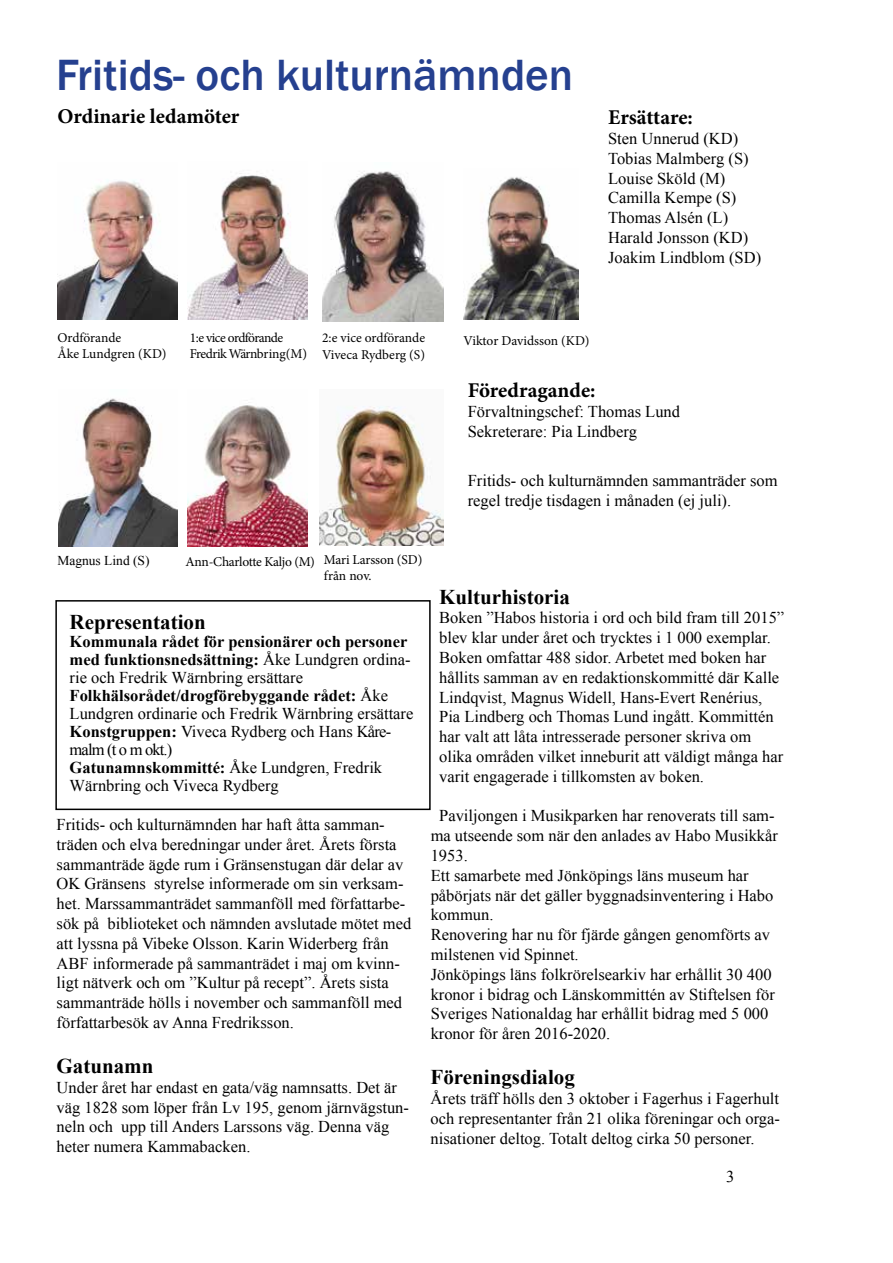
<style>
.page{position:relative;width:893px;height:1263px;background:#fff}
.page>*{position:absolute;margin:0;border:0;box-sizing:border-box;transform-origin:0 0}
.t1{font:500 45px "Franklin Gothic";color:#25408f}
.t2{font:700 21px "Times New Roman";color:#000}
.t3{font:700 21px "Minion Pro";color:#000}
.t4{font:16.5px/19.8px "Times New Roman";color:#000}
.t5{font:13.5px/16.2px "Minion Pro";letter-spacing:-.01em;color:#000}
.t6{font:13.5px/16.2px "Minion Pro";letter-spacing:-.04em;color:#000}
.t7{font:13.5px "Times New Roman";color:#000}
.s1{font-weight:700}
</style>
<div class="page">
<img style="left:58px;top:180px;width:120px;height:140px">
<img style="left:188px;top:173px;width:120px;height:147px">
<img style="left:322px;top:171px;width:121px;height:150px">
<img style="left:58px;top:398px;width:120px;height:149px">
<img style="left:188px;top:405px;width:119px;height:142px">
<img style="left:464px;top:177px;width:114px;height:143px">
<div style="left:55px;top:600px;width:376px;height:210px;border:2px solid #000"></div>
<img style="left:320px;top:406px;width:123px;height:139px">
<h1 class="t1" style="left:56px;top:47px;width:519px">Fritids- och kulturnämnden</h1>
<p class="t3" style="left:58px;top:102px;width:183px">Ordinarie ledamöter</p>
<p class="t3" style="left:608px;top:103px;width:86px">Ersättare:</p>
<p class="t4" style="left:608px;top:128px;width:155px">Sten Unnerud (KD)<br>Tobias Malmberg (S)<br>Louise Sköld (M)<br>Camilla Kempe (S)<br>Thomas Alsén (L)<br>Harald Jonsson (KD)<br>Joakim Lindblom (SD)</p>
<p class="t5" style="left:58px;top:329px;width:111px">Ordförande<br>Åke Lundgren (KD)</p>
<p class="t6" style="left:190px;top:329px;width:119px">1:e vice ordförande<br>Fredrik Wärnbring(M)</p>
<p class="t5" style="left:322px;top:330px;width:105px">2:e vice ordförande<br>Viveca Rydberg (S)</p>
<p class="t5" style="left:464px;top:333px;width:128px">Viktor Davidsson (KD)</p>
<p class="t3" style="left:468px;top:376px;width:129px">Föredragande:</p>
<p class="t4" style="left:468px;top:402px;width:214px">Förvaltningschef: Thomas Lund<br>Sekreterare: Pia Lindberg</p>
<p class="t4" style="left:468px;top:470px;width:311px">Fritids- och kulturnämnden sammanträder som regel tredje tisdagen i månaden (ej juli).</p>
<p class="t7" style="left:57px;top:551px;width:94px">Magnus Lind (S)</p>
<p class="t5" style="left:324px;top:555px;width:100px;line-height:13.8px;text-indent:-138px">Ann-Charlotte Kaljo (M) Mari Larsson (SD) från nov.</p>
<p class="t2" style="left:70px;top:607px;width:138px">Representation</p>
<p class="t4" style="left:70px;top:632px;width:345px;line-height:18px"><span class="s1">Kommunala rådet för pensionärer och personer med funktionsnedsättning:</span> Åke Lundgren ordina&shy;rie och Fredrik Wärnbring ersättare <span class="s1">Folkhälsorådet/drogförebyggande rådet:</span> Åke Lundgren ordinarie och Fredrik Wärnbring ersättare <span class="s1">Konstgruppen:</span> Viveca Rydberg och Hans Kåre&shy;malm (t o m okt.)<br><span class="s1">Gatunamnskommitté:</span> Åke Lundgren, Fredrik Wärnbring och Viveca Rydberg</p>
<p class="t4" style="left:57px;top:814px;width:356px">Fritids- och kulturnämnden har haft åtta samman&shy;träden och elva beredningar under året. Årets första sammanträde ägde rum i Gränsenstugan där delar av OK Gränsens styrelse informerade om sin verksam&shy;het. Marssammanträdet sammanföll med författarbe&shy;sök på biblioteket och nämnden avslutade mötet med att lyssna på Vibeke Olsson. Karin Widerberg från ABF informerade på sammanträdet i maj om kvinn&shy;ligt nätverk och om ”Kultur på recept”. Årets sista sammanträde hölls i november och sammanföll med författarbesök av Anna Fredriksson.</p>
<p class="t2" style="left:57px;top:1051px;width:98px">Gatunamn</p>
<p class="t4" style="left:57px;top:1077px;width:354px">Under året har endast en gata/väg namnsatts. Det är väg 1828 som löper från Lv 195, genom järnvägstun&shy;neln och upp till Anders Larssons väg. Denna väg heter numera Kammabacken.</p>
<p class="t2" style="left:439px;top:582px;width:132px">Kulturhistoria</p>
<p class="t4" style="left:439px;top:608px;width:347px">Boken ”Habos historia i ord och bild fram till 2015” blev klar under året och trycktes i 1 000 exemplar.<br>Boken omfattar 488 sidor. Arbetet med boken har hållits samman av en redaktionskommitté där Kalle Lindqvist, Magnus Widell, Hans-Evert Renérius, Pia Lindberg och Thomas Lund ingått. Kommittén har valt att låta intresserade personer skriva om olika områden vilket inneburit att väldigt många har varit engagerade i tillkomsten av boken.</p>
<p class="t4" style="left:431px;top:806px;width:349px;text-indent:8px">Paviljongen i Musikparken har renoverats till sam&shy;ma utseende som när den anlades av Habo Musikkår 1953.<br>Ett samarbete med Jönköpings läns museum har påbörjats när det gäller byggnadsinventering i Habo kommun.<br>Renovering har nu för fjärde gången genomförts av milstenen vid Spinnet.<br>Jönköpings läns folkrörelsearkiv har erhållit 30 400 kronor i bidrag och Länskommittén av Stiftelsen för Sveriges Nationaldag har erhållit bidrag med 5 000 kronor för åren 2016-2020.</p>
<p class="t2" style="left:431px;top:1063px;width:146px">Föreningsdialog</p>
<p class="t4" style="left:431px;top:1088px;width:351px;text-align:justify">Årets träff hölls den 3 oktober i Fagerhus i Fagerhult och representanter från 21 olika föreningar och orga&shy;nisationer deltog. Totalt deltog cirka 50 personer.</p>
<p class="t4" style="left:726px;top:1166px;width:10px">3</p>
</div>
